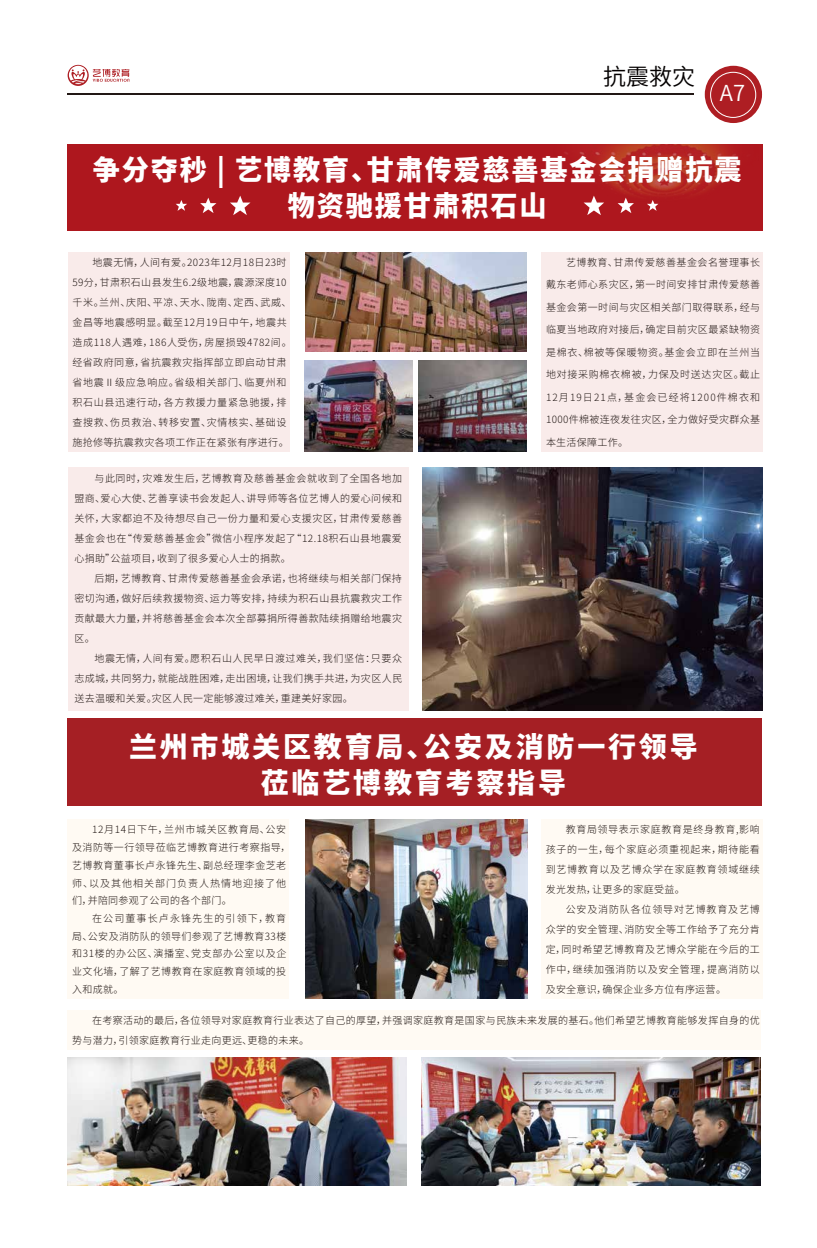
<style>
.page{position:relative;width:817px;height:1248px;background:#fff}
.page>*{position:absolute;margin:0;border:0;box-sizing:border-box;transform-origin:0 0}
.t1{font:800 28px/36px "Source Han Sans CN";letter-spacing:.07em;color:#fff;text-align:center}
.t2{font:800 28px/36px "Source Han Sans CN";letter-spacing:.1em;color:#fff;text-align:center}
.t3{font:23px "Source Han Sans CN";color:#040000}
.t4{font:22px "Source Han Sans CN";color:#fff}
.t5{font:300 10px/20px "Source Han Sans CN";letter-spacing:.045em;color:#221815;text-align:justify}
.t6{font:300 10px "Source Han Sans CN";letter-spacing:.07em;color:#221815}
.t7{font:300 10px "Source Han Sans CN";letter-spacing:.11em;color:#221815}
</style>
<div class="page">
<div style="left:704px;top:66px;width:57px;height:57px;background:#ae1e23;border-radius:50%"></div>
<div style="left:710px;top:72px;width:46px;height:46px;border:1px solid #fff;border-radius:50%"></div>
<hr style="left:68px;top:94px;width:625px;height:1px;background:#221815">
<svg style="left:68px;top:65px;width:61px;height:21px"></svg>
<div style="left:68px;top:252px;width:221px;height:200px;background:#f9ebea"></div>
<div style="left:541px;top:252px;width:222px;height:200px;background:#f9ebea"></div>
<div style="left:68px;top:467px;width:340px;height:243px;background:#f9ebea"></div>
<div style="left:67px;top:144px;width:695px;height:87px;background:#ae171e"></div>
<img style="left:564px;top:144px;width:173px;height:60px">
<svg style="left:583px;top:196px;width:21px;height:19px"></svg>
<svg style="left:617px;top:198px;width:16px;height:15px"></svg>
<svg style="left:646px;top:200px;width:12px;height:11px"></svg>
<svg style="left:230px;top:196px;width:20px;height:19px"></svg>
<svg style="left:200px;top:198px;width:16px;height:15px"></svg>
<svg style="left:176px;top:200px;width:11px;height:11px"></svg>
<img style="left:305px;top:252px;width:221px;height:100px">
<img style="left:305px;top:360px;width:108px;height:92px">
<img style="left:419px;top:360px;width:107px;height:92px">
<div style="left:67px;top:819px;width:222px;height:179px;background:#fffaf3"></div>
<div style="left:67px;top:1009px;width:694px;height:40px;background:#fffaf3"></div>
<div style="left:541px;top:819px;width:221px;height:179px;background:#fffaf3"></div>
<img style="left:422px;top:467px;width:340px;height:243px">
<div style="left:67px;top:718px;width:695px;height:87px;background:#a51f24"></div>
<img style="left:305px;top:819px;width:222px;height:179px">
<img style="left:67px;top:1057px;width:339px;height:128px">
<img style="left:422px;top:1057px;width:338px;height:128px">
<h2 class="t3" style="left:603px;top:63px;width:93px">抗震救灾</h2>
<h3 class="t4" style="left:719px;top:81px;width:27px">A7</h3>
<h1 class="t1" style="left:93px;top:152px;width:650px">争分夺秒 | 艺博教育、甘肃传爱慈善基金会捐赠抗震物资驰援甘肃积石山</h1>
<p class="t5" style="left:72px;top:252px;width:221px;text-align:left;text-indent:20px">地震无情，人间有爱。2023年12月18日23时<br>59分，甘肃积石山县发生6.2级地震，震源深度10千米。兰州、庆阳、平凉、天水、陇南、定西、武威、金昌等地震感明显。截至12月19日中午，地震共造成118人遇难，186人受伤，房屋损毁4782间。经省政府同意，省抗震救灾指挥部立即启动甘肃省地震Ⅱ级应急响应。省级相关部门、临夏州和积石山县迅速行动，各方救援力量紧急驰援，排查搜救、伤员救治、转移安置、灾情核实、基础设施抢修等抗震救灾各项工作正在紧张有序进行。</p>
<p class="t5" style="left:566px;top:252px;width:196px">艺博教育、甘肃传爱慈善基金会名誉理事长</p>
<p class="t5" style="left:546px;top:275px;width:216px">戴东老师心系灾区，第一时间安排甘肃传爱慈善</p>
<p class="t5" style="left:546px;top:297px;width:216px">基金会第一时间与灾区相关部门取得联系，经与</p>
<p class="t5" style="left:546px;top:320px;width:216px">临夏当地政府对接后，确定目前灾区最紧缺物资</p>
<p class="t6" style="left:546px;top:346px;width:216px">是棉衣、棉被等保暖物资。基金会立即在兰州当</p>
<p class="t6" style="left:546px;top:369px;width:216px">地对接采购棉衣棉被，力保及时送达灾区。截止</p>
<p class="t7" style="left:546px;top:391px;width:216px">12月19日21点，基金会已经将1200件棉衣和</p>
<p class="t5" style="left:546px;top:410px;width:216px">1000件棉被连夜发往灾区，全力做好受灾群众基</p>
<p class="t5" style="left:546px;top:432px;width:84px">本生活保障工作。</p>
<p class="t5" style="left:74px;top:468px;width:329px;text-indent:20px">与此同时，灾难发生后，艺博教育及慈善基金会就收到了全国各地加盟商、爱心大使、艺善享读书会发起人、讲导师等各位艺博人的爱心问候和关怀，大家都迫不及待想尽自己一份力量和爱心支援灾区，甘肃传爱慈善基金会也在“传爱慈善基金会”微信小程序发起了“12.18积石山县地震爱心捐助”公益项目，收到了很多爱心人士的捐款。</p>
<p class="t5" style="left:74px;top:568px;width:329px;text-indent:20px">后期，艺博教育、甘肃传爱慈善基金会承诺，也将继续与相关部门保持密切沟通，做好后续救援物资、运力等安排，持续为积石山县抗震救灾工作贡献最大力量，并将慈善基金会本次全部募捐所得善款陆续捐赠给地震灾区。</p>
<p class="t5" style="left:74px;top:648px;width:329px;text-indent:20px">地震无情，人间有爱。愿积石山人民早日渡过难关，我们坚信：只要众志成城，共同努力，就能战胜困难，走出困境，让我们携手共进，为灾区人民送去温暖和关爱。灾区人民一定能够渡过难关，重建美好家园。</p>
<h1 class="t2" style="left:129px;top:729px;width:570px">兰州市城关区教育局、公安及消防一行领导莅临艺博教育考察指导</h1>
<p class="t5" style="left:72px;top:821px;width:220px;line-height:17.7px;text-align:left;text-indent:20px">12月14日下午，兰州市城关区教育局、公安及消防等一行领导莅临艺博教育进行考察指导，艺博教育董事长卢永锋先生、副总经理李金芝老师、以及其他相关部门负责人热情地迎接了他们，并陪同参观了公司的各个部门。</p>
<p class="t5" style="left:72px;top:909px;width:216px;line-height:17.7px;text-indent:20px">在公司董事长卢永锋先生的引领下，教育局、公安及消防队的领导们参观了艺博教育33楼和31楼的办公区、演播室、党支部办公室以及企业文化墙，了解了艺博教育在家庭教育领域的投入和成就。</p>
<p class="t5" style="left:72px;top:1009px;width:689px;text-indent:20px">在考察活动的最后，各位领导对家庭教育行业表达了自己的厚望，并强调家庭教育是国家与民族未来发展的基石。他们希望艺博教育能够发挥自身的优势与潜力，引领家庭教育行业走向更远、更稳的未来。</p>
<p class="t5" style="left:545px;top:819px;width:216px;text-indent:20px">教育局领导表示家庭教育是终身教育,影响孩子的一生，每个家庭必须重视起来，期待能看到艺博教育以及艺博众学在家庭教育领域继续发光发热，让更多的家庭受益。</p>
<p class="t5" style="left:545px;top:899px;width:216px;text-indent:20px">公安及消防队各位领导对艺博教育及艺博众学的安全管理、消防安全等工作给予了充分肯定，同时希望艺博教育及艺博众学能在今后的工作中，继续加强消防以及安全管理，提高消防以及安全意识，确保企业多方位有序运营。</p>
</div>
